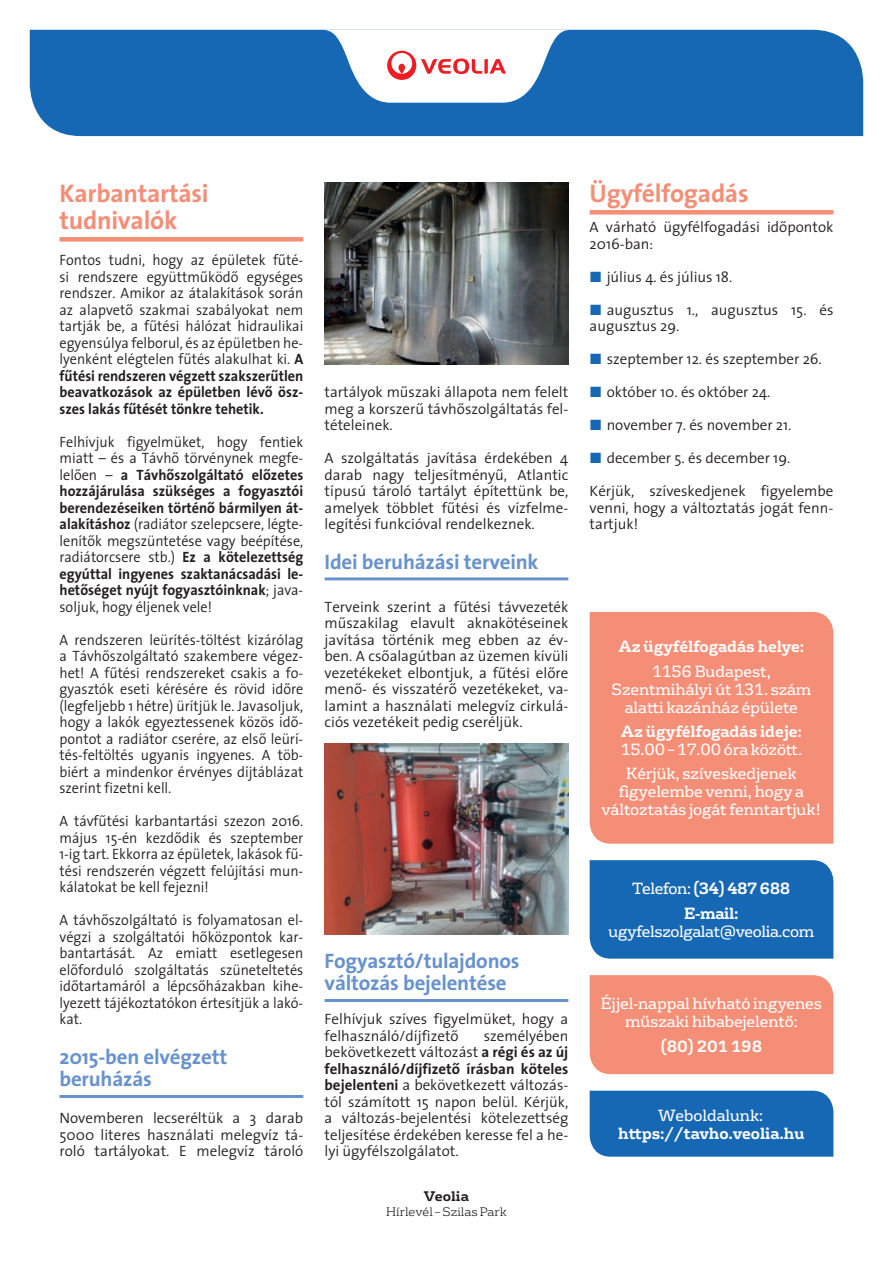
<style>
.page{position:relative;width:893px;height:1263px;background:#fff}
.page>*{position:absolute;margin:0;border:0;box-sizing:border-box;transform-origin:0 0}
.alcím_1{font:700 25.5px/27px "The Sans H";letter-spacing:-.01em;color:#f58e76}
.alcím_2{font:700 21px/22.5px "The Sans H";letter-spacing:-.01em;color:#6892cc}
.keretes_szöveg{font:15.75px/18px "FS Rufus";letter-spacing:-.005em;color:#fff;text-align:center;scale:.95 1}
.keretes_szöveg-2{font:700 15.75px/18px "FS Rufus";letter-spacing:-.005em;color:#fff;text-align:center;scale:.95 1}
.keretes_szöveg-3{font:15.75px/18px "FS Rufus";letter-spacing:-.025em;color:#fff;text-align:center;scale:.95 1}
.kenyér{font:300 15px/16.5px "The Sans H";color:#231f20;text-align:justify}
.kenyér-2{font:300 15px/16.5px "The Sans H";color:#231f20;text-align:justify;scale:.95 1}
.kenyér-3{font:700 15px/16.5px "The Sans H";color:#231f20;text-align:justify;scale:.95 1}
.t1{font:700 13.5px "FS Rufus";color:#231f20}
.t2{font:300 12px "FS Rufus";color:#231f20}
.s1{font-weight:700}
.s2{font-weight:300}
.s3{font-weight:400}
</style>
<div class="page">
<div style="left:590px;top:860px;width:243px;height:99px;background:#1768b4"></div>
<div style="left:590px;top:975px;width:243px;height:99px;background:#f58e76"></div>
<div style="left:590px;top:1091px;width:243px;height:66px;background:#1768b4"></div>
<div style="left:590px;top:612px;width:243px;height:232px;background:#f58e76"></div>
<div style="left:30px;top:30px;width:833px;height:106px;background:#1768b4"></div>
<div style="left:60px;top:237px;width:243px;height:5px;background:#f58e76"></div>
<hr style="left:60px;top:1095px;width:243px;height:3px;background:#6892cc">
<hr style="left:325px;top:577px;width:243px;height:3px;background:#6892cc">
<div style="left:590px;top:210px;width:243px;height:5px;background:#f58e76"></div>
<img style="left:324px;top:183px;width:244px;height:181px">
<img style="left:325px;top:743px;width:243px;height:191px">
<hr style="left:325px;top:999px;width:243px;height:3px;background:#6892cc">
<svg style="left:321px;top:30px;width:251px;height:73px"></svg>
<p class="alcím_1" style="left:60px;top:179px;width:151px">Karbantartási tudnivalók</p>
<p class="kenyér-2" style="left:60px;top:252px;width:258px">Fontos tudni, hogy az épületek fűté&shy;si rendszere együttműködő egységes rendszer. Amikor az átalakítások során az alapvető szakmai szabályokat nem tartják be, a fűtési hálózat hidraulikai egyensúlya felborul, és az épületben he&shy;lyenként elégtelen fűtés alakulhat ki. <span class="s1">A fűtési rendszeren végzett szakszerűtlen beavatkozások az épületben lévő ös - szes lakás fűtését tönkre tehetik.</span></p>
<p class="kenyér-3" style="left:60px;top:433px;width:258px"><span class="s2">Felhívjuk figyelmüket, hogy fentiek miatt – és a Távhő törvénynek megfe&shy;lelően –</span> a Távhőszolgáltató előzetes hozzájárulása szükséges a fogyasztói berendezéseiken történő bármilyen át&shy;alakításhoz <span class="s2">(radiátor szelepcsere, légte&shy;lenítők megszüntetése vagy beépítése, radiátorcsere stb.)</span> Ez a kötelezettség egyúttal ingyenes szaktanácsadási le&shy;hetőséget nyújt fogyasztóinknak<span class="s2">; java&shy;soljuk, hogy éljenek vele!</span></p>
<p class="kenyér-2" style="left:60px;top:631px;width:258px">A rendszeren leürítés-töltést kizárólag a Távhőszolgáltató szakembere végez&shy;het! A fűtési rendszereket csakis a fo&shy;gyasztók eseti kérésére és rövid időre (legfeljebb 1 hétre) ürítjük le. Javasoljuk, hogy a lakók egyeztessenek közös idő&shy;pontot a radiátor cserére, az első leürí&shy;tés-feltöltés ugyanis ingyenes. A töb&shy;biért a mindenkor érvényes díjtáblázat szerint fizetni kell.</p>
<p class="kenyér-2" style="left:60px;top:813px;width:258px">A távfűtési karbantartási szezon 2016. május 15-én kezdődik és szeptember 1-ig tart. Ekkorra az épületek, lakások fű&shy;tési rendszerén végzett felújítási mun&shy;kálatokat be kell fejezni!</p>
<p class="kenyér-2" style="left:60px;top:912px;width:258px">A távhőszolgáltató is folyamatosan el&shy;végzi a szolgáltatói hőközpontok kar&shy;bantartását. Az emiatt esetlegesen előforduló szolgáltatás szüneteltetés időtartamáról a lépcsőházakban kihe&shy;lyezett tájékoztatókon értesítjük a lakó&shy;kat.</p>
<p class="alcím_2" style="left:60px;top:1045px;width:169px">2015-ben elvégzett beruházás</p>
<p class="kenyér" style="left:60px;top:1110px;width:245px">Novemberen lecseréltük a 3 darab 5000 literes használati melegvíz tá&shy;roló tartályokat. E melegvíz tároló</p>
<p class="kenyér" style="left:325px;top:384px;width:245px">tartályok műszaki állapota nem felelt meg a korszerű távhőszolgáltatás fel&shy;tételeinek.</p>
<p class="kenyér" style="left:325px;top:450px;width:245px">A szolgáltatás javítása érdekében 4 darab nagy teljesítményű, Atlantic típusú tároló tartályt építettünk be, amelyek többlet fűtési és vízfelme&shy;legítési funkcióval rendelkeznek.</p>
<p class="alcím_2" style="left:325px;top:550px;width:215px">Idei beruházási terveink</p>
<p class="kenyér" style="left:325px;top:598px;width:245px">Terveink szerint a fűtési távvezeték műszakilag elavult aknakötéseinek javítása történik meg ebben az év&shy;ben. A csőalagútban az üzemen kívüli vezetékeket elbontjuk, a fűtési előre menő- és visszatérő vezetékeket, va&shy;lamint a használati melegvíz cirkulá&shy;ciós vezetékeit pedig cseréljük.</p>
<p class="alcím_2" style="left:325px;top:949px;width:197px">Fogyasztó/tulajdonos változás bejelentése</p>
<p class="kenyér" style="left:325px;top:1011px;width:245px">Felhívjuk szíves figyelmüket, hogy a felhasználó/díjfizető</p>
<p class="kenyér" style="left:325px;top:1027px;width:245px;text-indent:159px">személyében bekövetkezett változást <span class="s1">a régi és az új felhasználó/díjfizető írásban köteles bejelenteni</span> a bekövetkezett változás&shy;tól számított 15 napon belül. Kérjük, a változás-bejelentési kötelezettség teljesítése érdekében keresse fel a he&shy;lyi ügyfélszolgálatot.</p>
<p class="t1" style="left:424px;top:1184px;width:47px">Veolia</p>
<p class="t2" style="left:386px;top:1202px;width:122px">Hírlevél – Szilas Park</p>
<p class="alcím_1" style="left:590px;top:179px;width:161px">Ügyfélfogadás</p>
<p class="kenyér" style="left:590px;top:219px;width:245px">A várható ügyfélfogadási időpontok<br>2016-ban:</p>
<p class="kenyér" style="left:607px;top:268px;width:127px">július 4. és július 18.</p>
<p class="kenyér" style="left:590px;top:301px;width:245px;text-indent:17px">augusztus 1., augusztus 15. és augusztus 29.</p>
<p class="kenyér" style="left:607px;top:351px;width:217px">szeptember 12. és szeptember 26.</p>
<p class="kenyér" style="left:607px;top:384px;width:165px">október 10. és október 24.</p>
<p class="kenyér" style="left:607px;top:417px;width:186px">november 7. és november 21.</p>
<p class="kenyér" style="left:607px;top:450px;width:185px">december 5. és december 19.</p>
<p class="kenyér" style="left:590px;top:483px;width:245px">Kérjük, szíveskedjenek figyelembe venni, hogy a változtatás jogát fenn&shy;tartjuk!</p>
<p class="keretes_szöveg-2" style="left:618px;top:636px;width:197px">Az ügyfélfogadás helye:</p>
<p class="keretes_szöveg" style="left:611px;top:661px;width:212px">1156 Budapest,<br>Szentmihályi út 131. szám alatti kazánház épülete</p>
<p class="keretes_szöveg-2" style="left:621px;top:721px;width:192px;text-align:left">Az ügyfélfogadás ideje:<br><span class="s3">15.00 – 17.00 óra között.</span></p>
<p class="keretes_szöveg" style="left:602px;top:764px;width:233px">Kérjük, szíveskedjenek figyelembe venni, hogy a változtatás jogát fenntartjuk!</p>
<p class="keretes_szöveg-2" style="left:632px;top:878px;width:168px"><span class="s3">Telefon:</span> (34) 487 688</p>
<p class="keretes_szöveg-3" style="left:609px;top:903px;width:218px"><span class="s1">E-mail: </span>ugyfelszolgalat@veolia.com</p>
<p class="keretes_szöveg" style="left:601px;top:994px;width:234px">Éjjel-nappal hívható ingyenes műszaki hibabejelentő:</p>
<p class="keretes_szöveg-2" style="left:661px;top:1036px;width:109px">(80) 201 198</p>
<p class="keretes_szöveg-2" style="left:618px;top:1104px;width:198px"><span class="s3">Weboldalunk: </span>https://tavho.veolia.hu</p>
</div>
